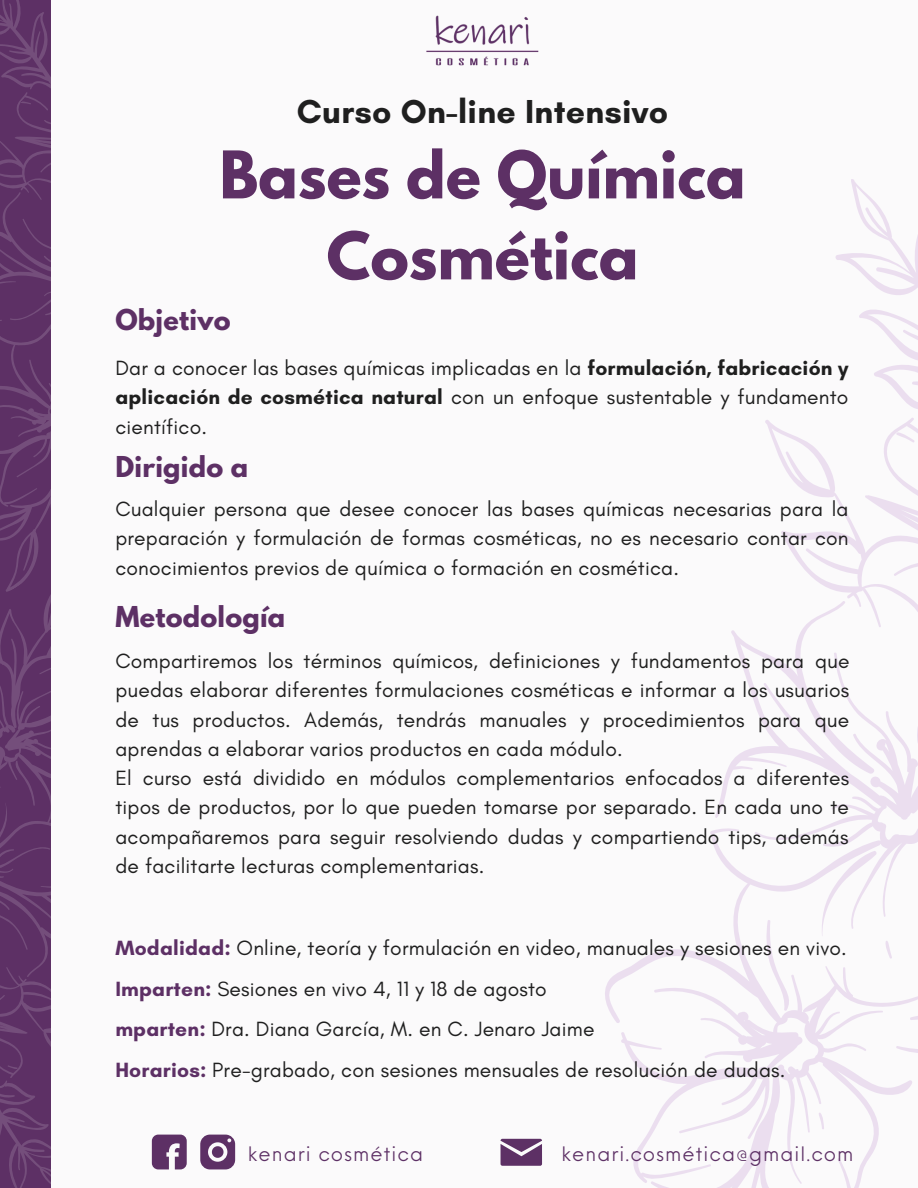
<style>
.page{position:relative;width:918px;height:1188px;background:#fff}
.page>*{position:absolute;margin:0;border:0;box-sizing:border-box;transform-origin:0 0}
.t1{font:700 58.2px/81px "League Spartan";color:#5d3065;text-align:center}
.t2{font:700 33.9px "Glacial Indifference";letter-spacing:.01em;color:#1f1f1f}
.t3{font:700 25.5px "League Spartan";letter-spacing:.01em;color:#5d3065}
.t4{font:21px/29.2px "Glacial Indifference";letter-spacing:.01em;color:#1f1f1f;text-align:justify}
.t5{font:19.5px "Neue Einstellung";letter-spacing:.055em;color:#5d3065}
.s1{font-weight:700}
.s2{font-weight:700;color:#5d3065}
</style>
<div class="page">
<svg style="left:0;top:0;width:51px;height:570px;fill:#5d3065"></svg>
<svg style="left:0;top:570px;width:51px;height:618px;fill:#5d3065"></svg>
<img style="left:426px;top:15px;width:113px;height:51px">
<svg style="left:152px;top:1135px;width:35px;height:34px"></svg>
<svg style="left:200px;top:1135px;width:35px;height:34px"></svg>
<svg style="left:500px;top:179px;width:418px;height:1009px"></svg>
<svg style="left:501px;top:1139px;width:41px;height:27px"></svg>
<p class="t2" style="left:297px;top:91px;width:373px">Curso On-line Intensivo</p>
<p class="t1" style="left:219px;top:142px;width:528px">Bases de Química<br>Cosmética</p>
<p class="t3" style="left:115px;top:307px;width:117px">Objetivo</p>
<p class="t4" style="left:115px;top:353px;width:735px">Dar a conocer las bases químicas implicadas en la <span class="s1">formulación, fabricación y aplicación de cosmética natural</span> con un enfoque sustentable y fundamento científico.</p>
<p class="t3" style="left:115px;top:454px;width:134px">Dirigido a</p>
<p class="t4" style="left:115px;top:494px;width:735px">Cualquier persona que desee conocer las bases químicas necesarias para la preparación y formulación de formas cosméticas, no es necesario contar con conocimientos previos de química o formación en cosmética.</p>
<p class="t3" style="left:115px;top:604px;width:172px">Metodología</p>
<p class="t4" style="left:115px;top:646px;width:736px">Compartiremos los términos químicos, definiciones y fundamentos para que puedas elaborar diferentes formulaciones cosméticas e informar a los usuarios de tus productos. Además, tendrás manuales y procedimientos para que aprendas a elaborar varios productos en cada módulo.</p>
<p class="t4" style="left:115px;top:763px;width:735px">El curso está dividido en módulos complementarios enfocados a diferentes tipos de productos, por lo que pueden tomarse por separado. En cada uno te acompañaremos para seguir resolviendo dudas y compartiendo tips, además de facilitarte lecturas complementarias.</p>
<p class="t4" style="left:115px;top:933px;width:733px"><span class="s2">Modalidad:</span> Online, teoría y formulación en video, manuales y sesiones en vivo.</p>
<p class="t4" style="left:115px;top:974px;width:433px"><span class="s2">Imparten:</span> Sesiones en vivo 4, 11 y 18 de agosto</p>
<p class="t4" style="left:115px;top:1014px;width:481px"><span class="s2">mparten:</span> Dra. Diana García, M. en C. Jenaro Jaime</p>
<p class="t4" style="left:115px;top:1055px;width:672px"><span class="s2">Horarios:</span> Pre-grabado, con sesiones mensuales de resolución de dudas.</p>
<p class="t5" style="left:248px;top:1137px;width:177px">kenari cosmética</p>
<p class="t5" style="left:562px;top:1137px;width:294px">kenari.cosmética@gmail.com</p>
</div>
